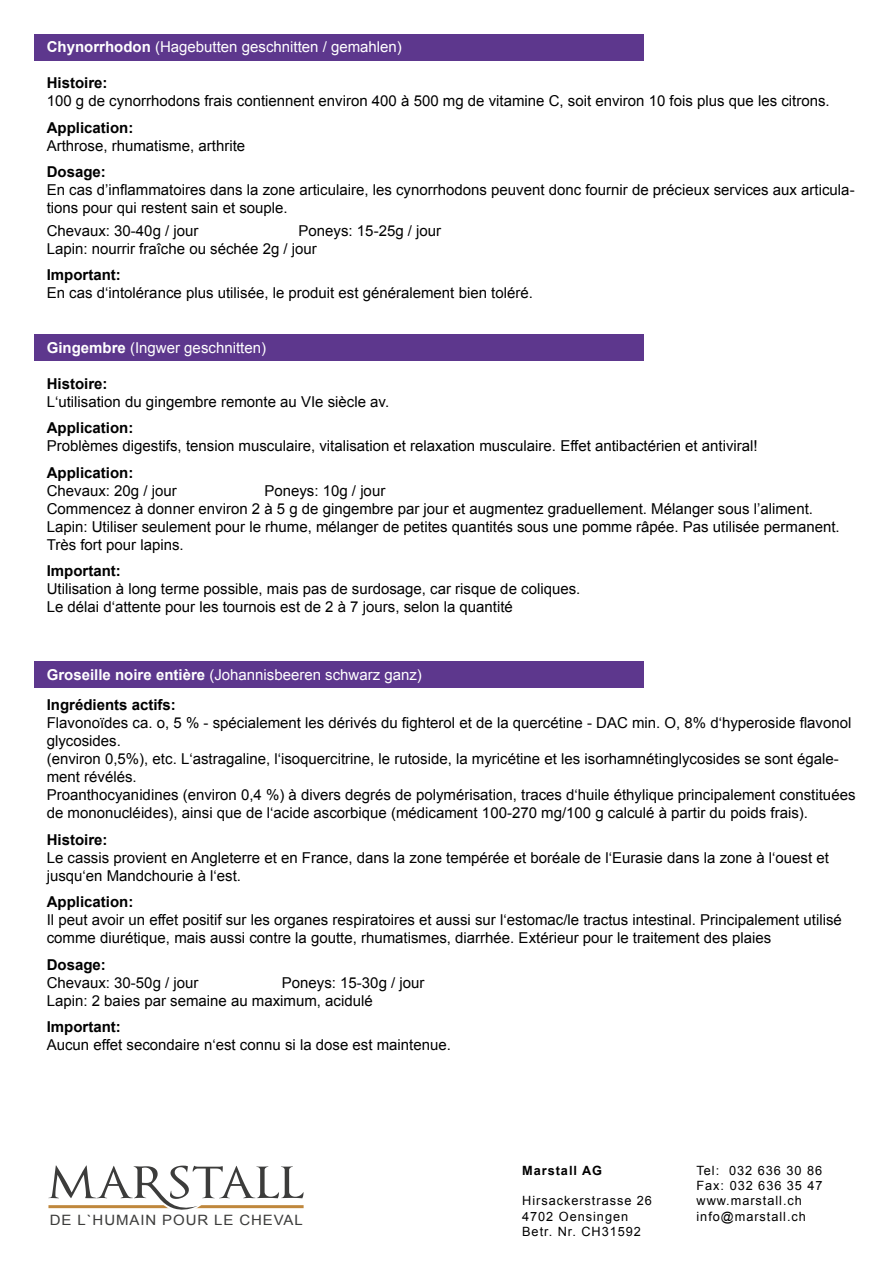
<style>
.page{position:relative;width:893px;height:1263px;background:#fff}
.page>*{position:absolute;margin:0;border:0;box-sizing:border-box;transform-origin:0 0}
.t1{font:15px/18px "Arial";color:#000}
.t2{font:15px/30.8px "Arial";color:#fff}
.t3{font:700 15px "Arial";color:#000}
.t4{font:14.25px "Arial";letter-spacing:.06em;color:#3c3c3b;scale:1.05 1}
.t5{font:12.75px/15.3px "Arial";letter-spacing:.075em;color:#000}
.t6{font:700 12.75px "Arial";letter-spacing:.075em;color:#000}
.s1{font-weight:700}
.s2{font-weight:700;color:#000}
</style>
<div class="page">
<svg style="left:48px;top:1165px;width:256px;height:45px"></svg>
<div style="left:34px;top:34px;width:610px;height:27px;background:#5d378d"></div>
<div style="left:34px;top:334px;width:610px;height:27px;background:#5d378d"></div>
<div style="left:34px;top:661px;width:610px;height:27px;background:#5d378d"></div>
<p class="t2" style="left:47px;top:32px;width:357px"><span class="s1">Chynorrhodon</span> (Hagebutten geschnitten / gemahlen)</p>
<p class="t3" style="left:47px;top:73px;width:62px">Histoire:</p>
<p class="t1" style="left:47px;top:92px;width:784px">100 g de cynorrhodons frais contiennent environ 400 à 500 mg de vitamine C, soit environ 10 fois plus que les citrons.</p>
<p class="t3" style="left:47px;top:117px;width:88px">Application:</p>
<p class="t1" style="left:47px;top:137px;width:200px">Arthrose, rhumatisme, arthrite</p>
<p class="t3" style="left:47px;top:162px;width:61px">Dosage:</p>
<p class="t1" style="left:47px;top:181px;width:809px">En cas d’inflammatoires dans la zone articulaire, les cynorrhodons peuvent donc fournir de précieux services aux articula&shy;tions pour qui restent sain et souple.</p>
<p class="t1" style="left:47px;top:221px;width:153px">Chevaux: 30-40g / jour</p>
<p class="t1" style="left:47px;top:221px;width:396px;text-indent:252px">Poneys: 15-25g / jour<br>Lapin: nourrir fraîche ou séchée 2g / jour</p>
<p class="t3" style="left:47px;top:264px;width:76px">Important:</p>
<p class="t1" style="left:47px;top:284px;width:488px">En cas d‘intolérance plus utilisée, le produit est généralement bien toléré.</p>
<p class="t2" style="left:47px;top:332px;width:221px"><span class="s1">Gingembre</span> (Ingwer geschnitten)</p>
<p class="t3" style="left:47px;top:373px;width:62px">Histoire:</p>
<p class="t1" style="left:47px;top:392px;width:344px">L‘utilisation du gingembre remonte au VIe siècle av.</p>
<p class="t3" style="left:47px;top:417px;width:88px">Application:</p>
<p class="t1" style="left:47px;top:437px;width:712px">Problèmes digestifs, tension musculaire, vitalisation et relaxation musculaire. Effet antibactérien et antiviral!</p>
<p class="t3" style="left:47px;top:462px;width:88px">Application:</p>
<p class="t1" style="left:47px;top:481px;width:132px">Chevaux: 20g / jour</p>
<p class="t1" style="left:47px;top:481px;width:794px;text-indent:218px">Poneys: 10g / jour<br>Commencez à donner environ 2 à 5 g de gingembre par jour et augmentez graduellement. Mélanger sous l’aliment.<br>Lapin: Utiliser seulement pour le rhume, mélanger de petites quantités sous une pomme râpée. Pas utilisée permanent.<br>Très fort pour lapins.</p>
<p class="t3" style="left:47px;top:560px;width:76px">Important:</p>
<p class="t1" style="left:47px;top:580px;width:535px">Utilisation à long terme possible, mais pas de surdosage, car risque de coliques.<br>Le délai d‘attente pour les tournois est de 2 à 7 jours, selon la quantité</p>
<p class="t2" style="left:47px;top:659px;width:377px"><span class="s1">Groseille noire entière</span> (Johannisbeeren schwarz ganz)<br><span class="s2">Ingrédients actifs:</span></p>
<p class="t1" style="left:47px;top:714px;width:810px">Flavonoïdes ca. o, 5 % - spécialement les dérivés du fighterol et de la quercétine - DAC min. O, 8% d‘hyperoside flavonol glycosides.<br>(environ 0,5%), etc. L‘astragaline, l‘isoquercitrine, le rutoside, la myricétine et les isorhamnétinglycosides se sont égale&shy;ment révélés.<br>Proanthocyanidines (environ 0,4 %) à divers degrés de polymérisation, traces d‘huile éthylique principalement constituées de mononucléides), ainsi que de l‘acide ascorbique (médicament 100-270 mg/100 g calculé à partir du poids frais).</p>
<p class="t3" style="left:47px;top:829px;width:62px">Histoire:</p>
<p class="t1" style="left:47px;top:848px;width:784px">Le cassis provient en Angleterre et en France, dans la zone tempérée et boréale de l‘Eurasie dans la zone à l‘ouest et jusqu‘en Mandchourie à l‘est.</p>
<p class="t3" style="left:47px;top:891px;width:88px">Application:</p>
<p class="t1" style="left:47px;top:911px;width:797px">Il peut avoir un effet positif sur les organes respiratoires et aussi sur l‘estomac/le tractus intestinal. Principalement utilisé comme diurétique, mais aussi contre la goutte, rhumatismes, diarrhée. Extérieur pour le traitement des plaies</p>
<p class="t3" style="left:47px;top:954px;width:61px">Dosage:</p>
<p class="t1" style="left:47px;top:973px;width:153px">Chevaux: 30-50g / jour</p>
<p class="t1" style="left:47px;top:973px;width:379px;text-indent:235px">Poneys: 15-30g / jour<br>Lapin: 2 baies par semaine au maximum, acidulé</p>
<p class="t3" style="left:47px;top:1016px;width:76px">Important:</p>
<p class="t1" style="left:47px;top:1036px;width:406px">Aucun effet secondaire n‘est connu si la dose est maintenue.</p>
<p class="t4" style="left:50px;top:1210px;width:243px">DE L`HUMAIN POUR LE CHEVAL</p>
<p class="t6" style="left:522px;top:1161px;width:81px">Marstall AG</p>
<p class="t5" style="left:522px;top:1193px;width:131px">Hirsackerstrasse 26<br>4702 Oensingen<br>Betr. Nr. CH31592</p>
<p class="t5" style="left:696px;top:1162px;width:128px">Tel: 032 636 30 86<br>Fax: 032 636 35 47 www.marstall.ch info@marstall.ch</p>
</div>
